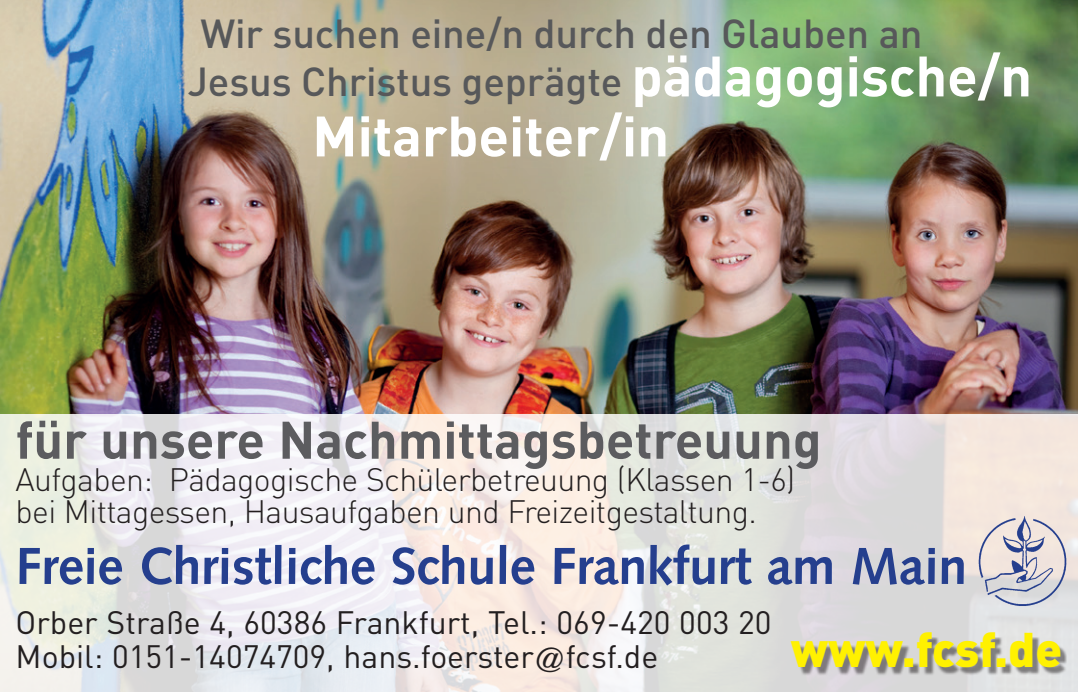
<style>
.page{position:relative;width:1078px;height:692px;background:#fff}
.page>*{position:absolute;margin:0;border:0;box-sizing:border-box;transform-origin:0 0}
.t1{font:700 56px "DIN";letter-spacing:-.005em;color:#fff}
.t2{font:700 52px "Syntax";letter-spacing:-.01em;color:#253f8e}
.t3{font:700 52px "DIN";color:#5c5c5f}
.t4{font:900 48px "DIN";color:#fff101}
.t5{font:500 40px/48px "DIN";letter-spacing:-.005em;color:#57585a}
.t6{font:300 32px/32px "DIN";letter-spacing:-.02em;color:#231f20}
.t7{font:32px/34px "DIN";color:#231f20}
.s1{font-weight:700;font-size:56px;color:#fff}
.s2{font-family:"Rotis Sans Serif";font-weight:300}
</style>
<div class="page">
<img style="left:0;top:0;width:1077px;height:414px">
<svg style="left:0;top:414px;width:1077px;height:278px;background:#eae7e5"></svg>
<img style="left:977px;top:516px;width:89px;height:90px">
<div style="left:794px;top:636px;width:272px;height:39px;background:#231f20;opacity:.52"></div>
<p class="t5" style="left:188px;top:9px;width:845px;text-indent:13px">Wir suchen eine/n durch den Glauben an<br>Jesus Christus geprägte <span class="s1">pädagogische/n</span></p>
<h1 class="t1" style="left:312px;top:100px;width:358px">Mitarbeiter/in</h1>
<h2 class="t3" style="left:16px;top:406px;width:807px">für unsere Nachmittagsbetreuung</h2>
<p class="t6" style="left:16px;top:463px;width:781px">Aufgaben: Pädagogische Schülerbetreuung (Klassen 1-6) bei Mittagessen, Hausaufgaben und Freizeitgestaltung.</p>
<h2 class="t2" style="left:16px;top:536px;width:952px">Freie Christliche Schule Frankfurt am Main</h2>
<p class="t7" style="left:16px;top:605px;width:757px">Orber Straße 4, 60386 Frankfurt, Tel.: 069-420 003 20<br>Mobil: 0151-14074709, hans.foerster<span class="s2">@</span>fcsf.de</p>
<h3 class="t4" style="left:790px;top:617px;width:273px">www.fcsf.de</h3>
</div>
